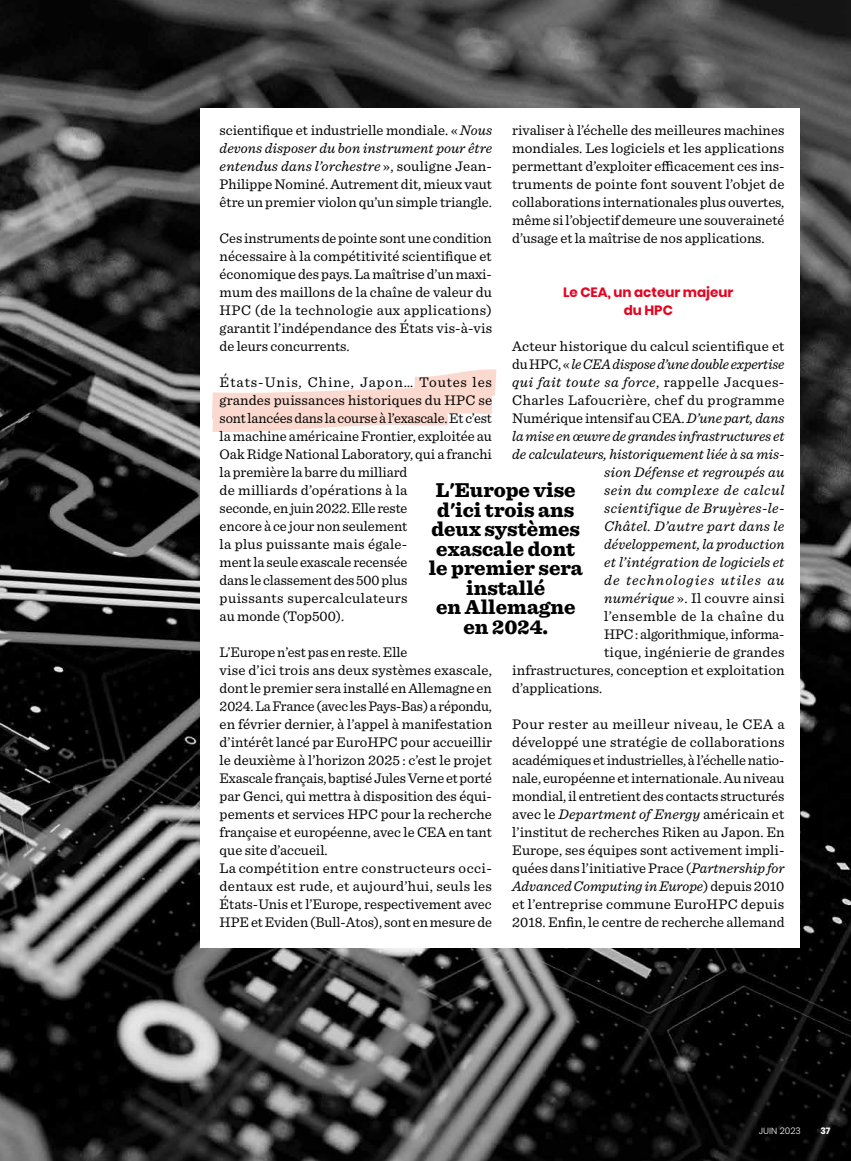
<style>
.page{position:relative;width:851px;height:1161px;background:#fff}
.page>*{position:absolute;margin:0;border:0;box-sizing:border-box;transform-origin:0 0}
.t1{font:900 21px/19.5px "Sentinel";color:#000;text-align:center}
.t2{font:14.7px/18px "Sentinel";color:#000;text-align:justify}
.t3{font:italic 14.7px "Sentinel";letter-spacing:.015em;color:#000}
.t4{font:italic 14.7px "Sentinel";letter-spacing:-.01em;color:#000}
.t5{font:italic 14.7px "Sentinel";letter-spacing:-.005em;color:#000}
.t6{font:italic 14.7px "Sentinel";letter-spacing:.035em;color:#000}
.t7{font:14.7px "Sentinel";letter-spacing:.025em;color:#000}
.t8{font:italic 14.7px "Sentinel";letter-spacing:.04em;color:#000}
.t9{font:italic 14.7px "Sentinel";letter-spacing:.07em;color:#000}
.t10{font:14.7px "Sentinel";letter-spacing:.035em;color:#000}
.t11{font:700 13.5px/18px "Poppins";color:#e40521;text-align:center}
.t12{font:300 9px "Poppins";color:#fff}
.t13{font:700 9px "Poppins";color:#fff}
.s1{font-style:italic}
.s2{font-style:normal}
</style>
<div class="page">
<img style="left:0;top:0;width:850px;height:1161px">
<div style="left:200px;top:108px;width:599px;height:840px;background:#fff"></div>
<svg style="left:212px;top:369px;width:284px;height:63px"></svg>
<p class="t2" style="left:512px;top:120px;width:274px">rivaliser à l’échelle des meilleures machines mondiales. Les logiciels et les applications permettant d’exploiter efficacement ces ins&shy;truments de pointe font souvent l’objet de collaborations internationales plus ouvertes, même si l’objectif demeure une souveraineté d’usage et la maîtrise de nos applications.</p>
<p class="t2" style="left:220px;top:120px;width:274px">scientifique et industrielle mondiale. « <span class="s1">Nous devons disposer du bon instrument pour être entendus dans l’orchestre</span> », souligne Jean-Philippe Nominé. Autrement dit, mieux vaut être un premier violon qu’un simple triangle.</p>
<p class="t2" style="left:220px;top:228px;width:274px">Ces instruments de pointe sont une condition nécessaire à la compétitivité scientifique et économique des pays. La maîtrise d’un maxi&shy;mum des maillons de la chaîne de valeur du HPC (de la technologie aux applications) garantit l’indépendance des États vis-à-vis de leurs concurrents.</p>
<p class="t2" style="left:220px;top:372px;width:274px;text-align:left">États-Unis, Chine, Japon… Toutes les grandes puissances historiques du HPC se sont lancées dans la course à l’exascale. Et c’est la machine américaine Frontier, exploitée au Oak Ridge National Laboratory, qui a franchi la première la barre du milliard<br>de milliards d’opérations à la<br>seconde, en juin 2022. Elle reste<br>encore à ce jour non seulement<br>la plus puissante mais égale-<br>ment la seule exascale recensée<br>dans le classement des 500 plus<br>puissants supercalculateurs<br>au monde (Top500).</p>
<p class="t2" style="left:220px;top:642px;width:274px;text-align:left">L’Europe n’est pas en reste. Elle<br>vise d’ici trois ans deux systèmes exascale, dont le premier sera installé en Allemagne en 2024. La France (avec les Pays-Bas) a répondu, en février dernier, à l’appel à manifestation d’intérêt lancé par EuroHPC pour accueillir le deuxième à l’horizon 2025 : c’est le projet Exascale français, baptisé Jules Verne et porté par Genci, qui mettra à disposition des équi&shy;pements et services HPC pour la recherche française et européenne, avec le CEA en tant que site d’accueil.<br>La compétition entre constructeurs occi&shy;dentaux est rude, et aujourd’hui, seuls les États-Unis et l’Europe, respectivement avec HPE et Eviden (Bull-Atos), sont en mesure de</p>
<p class="t11" style="left:563px;top:283px;width:172px">Le CEA, un acteur majeur du HPC</p>
<p class="t2" style="left:512px;top:336px;width:274px">Acteur historique du calcul scientifique et</p>
<p class="t4" style="left:512px;top:353px;width:274px"><span class="s2">du HPC, «</span> le CEA dispose d’une double expertise</p>
<p class="t6" style="left:512px;top:371px;width:274px">qui fait toute sa force<span class="s2">, rappelle Jacques-</span></p>
<p class="t7" style="left:512px;top:389px;width:274px">Charles Lafoucrière, chef du programme</p>
<p class="t2" style="left:512px;top:408px;width:274px">Numérique intensif au CEA. <span class="s1">D’une part, dans</span></p>
<p class="t5" style="left:512px;top:425px;width:274px">la mise en œuvre de grandes infrastructures et</p>
<p class="t3" style="left:512px;top:443px;width:274px">de calculateurs, historiquement liée à sa mis-</p>
<p class="t3" style="left:604px;top:461px;width:182px">sion Défense et regroupés au</p>
<p class="t8" style="left:604px;top:479px;width:182px">sein du complexe de calcul</p>
<p class="t3" style="left:604px;top:497px;width:182px">scientifique de Bruyères-le-</p>
<p class="t3" style="left:604px;top:515px;width:182px">Châtel. D’autre part dans le</p>
<p class="t3" style="left:604px;top:533px;width:182px">développement, la production</p>
<p class="t3" style="left:604px;top:551px;width:182px">et l’intégration de logiciels et</p>
<p class="t9" style="left:604px;top:569px;width:182px">de technologies utiles au</p>
<p class="t2" style="left:604px;top:588px;width:182px"><span class="s1">numérique</span> ». Il couvre ainsi</p>
<p class="t10" style="left:604px;top:605px;width:182px">l’ensemble de la chaîne du</p>
<p class="t2" style="left:604px;top:624px;width:182px">HPC : algorithmique, informa-</p>
<p class="t2" style="left:604px;top:642px;width:182px">tique, ingénierie de grandes</p>
<p class="t2" style="left:512px;top:660px;width:274px">infrastructures, conception et exploitation</p>
<p class="t2" style="left:512px;top:678px;width:92px">d’applications.</p>
<p class="t2" style="left:512px;top:714px;width:274px">Pour rester au meilleur niveau, le CEA a développé une stratégie de collaborations académiques et industrielles, à l’échelle natio&shy;nale, européenne et internationale. Au niveau mondial, il entretient des contacts structurés avec le <span class="s1">Department of Energy</span> américain et l’institut de recherches Riken au Japon. En Europe, ses équipes sont activement impli&shy;quées dans l’initiative Prace (<span class="s1">Partnership for Advanced Computing in Europe</span>) depuis 2010 et l’entreprise commune EuroHPC depuis 2018. Enfin, le centre de recherche allemand</p>
<h1 class="t1" style="left:428px;top:480px;width:156px">L'Europe vise d'ici trois ans deux systèmes exascale dont le premier sera installé<br>en Allemagne en 2024.</h1>
<p class="t12" style="left:758px;top:1126px;width:43px">JUIN 2023</p>
<p class="t13" style="left:820px;top:1126px;width:12px">37</p>
</div>
